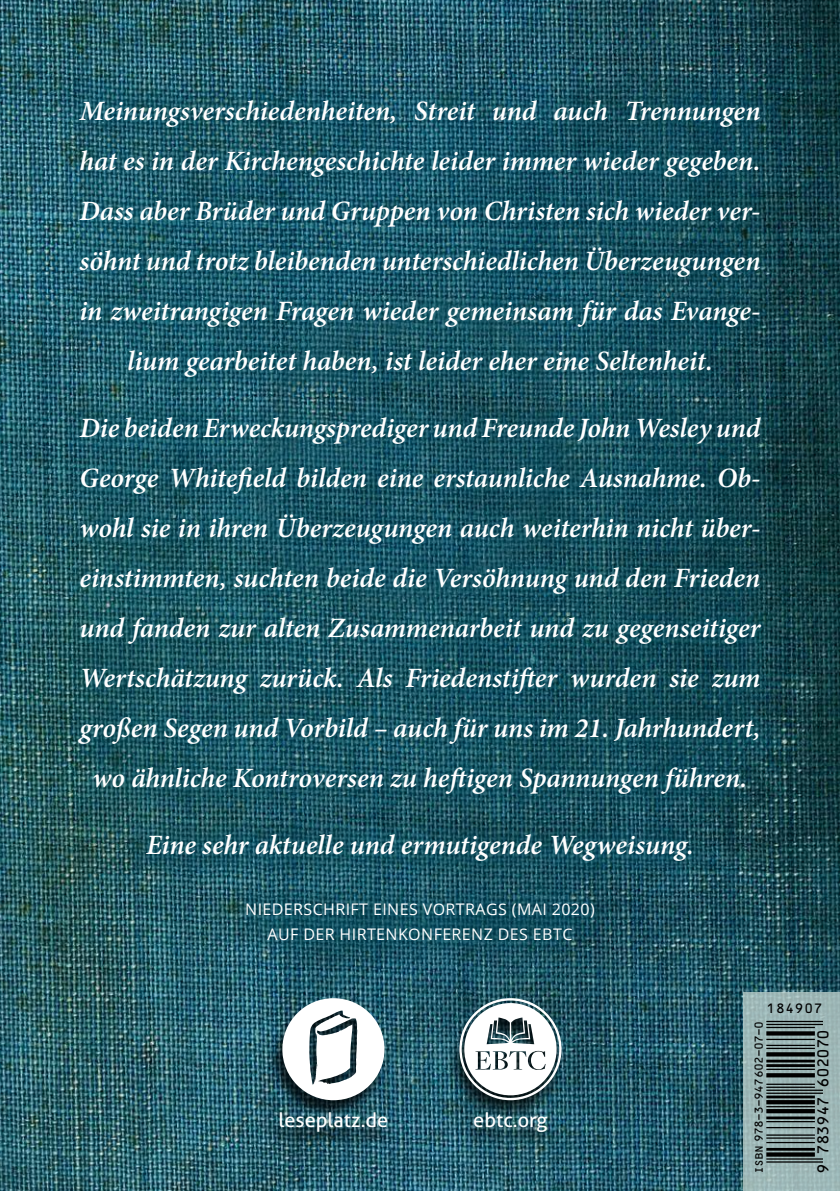
<style>
.page{position:relative;width:840px;height:1191px;background:#fff}
.page>*{position:absolute;margin:0;border:0;box-sizing:border-box;transform-origin:0 0}
.t1{font:italic 600 28px/50px "Minion Pro";letter-spacing:-.005em;color:#fff;text-align:center}
.t2{font:20px "Aller";color:#fff}
.t3{font:16px/25px "Open Sans";letter-spacing:.025em;color:#fff;text-align:center}
.t4{font:15px "OCRB Std";letter-spacing:-.08em;color:#000}
.t5{font:13px "OCRB Std";letter-spacing:.01em;color:#000}
.t6{font:11px "OCRB Std";letter-spacing:-.075em;color:#000}
</style>
<div class="page">
<img style="left:0;top:0;width:839px;height:1191px">
<div style="left:265px;top:999px;width:301px;height:153px;background:#000;opacity:.75"></div>
<svg style="left:459px;top:998px;width:102px;height:102px"></svg>
<svg style="left:282px;top:998px;width:102px;height:102px"></svg>
<svg style="left:743px;top:992px;width:96px;height:199px;background:#97b0af"></svg>
<hr style="left:765px;top:1161px;width:57px;height:1px;background:#000">
<hr style="left:765px;top:1158px;width:57px;height:1px;background:#000">
<svg style="left:765px;top:1152px;width:49px;height:4px"></svg>
<hr style="left:765px;top:1147px;width:49px;height:3px;background:#000">
<hr style="left:765px;top:1142px;width:49px;height:1px;background:#000">
<hr style="left:765px;top:1137px;width:49px;height:1px;background:#000">
<hr style="left:765px;top:1134px;width:49px;height:1px;background:#000">
<hr style="left:765px;top:1127px;width:49px;height:1px;background:#000">
<hr style="left:765px;top:1121px;width:49px;height:1px;background:#000">
<hr style="left:765px;top:1116px;width:49px;height:3px;background:#000">
<hr style="left:765px;top:1109px;width:49px;height:4px;background:#000">
<hr style="left:765px;top:1106px;width:49px;height:1px;background:#000">
<svg style="left:765px;top:1100px;width:49px;height:4px"></svg>
<hr style="left:765px;top:1095px;width:49px;height:3px;background:#000">
<hr style="left:765px;top:1092px;width:57px;height:1px;background:#000">
<hr style="left:765px;top:1089px;width:57px;height:1px;background:#000">
<hr style="left:765px;top:1086px;width:49px;height:1px;background:#000">
<hr style="left:765px;top:1083px;width:49px;height:2px;background:#000">
<svg style="left:765px;top:1073px;width:49px;height:4px"></svg>
<hr style="left:765px;top:1068px;width:49px;height:2px;background:#000">
<hr style="left:765px;top:1064px;width:49px;height:3px;background:#000">
<hr style="left:765px;top:1059px;width:49px;height:3px;background:#000">
<svg style="left:765px;top:1052px;width:49px;height:4px"></svg>
<hr style="left:765px;top:1047px;width:49px;height:2px;background:#000">
<hr style="left:765px;top:1044px;width:49px;height:2px;background:#000">
<hr style="left:765px;top:1038px;width:49px;height:2px;background:#000">
<svg style="left:765px;top:1031px;width:49px;height:4px"></svg>
<hr style="left:765px;top:1026px;width:49px;height:2px;background:#000">
<hr style="left:765px;top:1023px;width:57px;height:2px;background:#000">
<hr style="left:765px;top:1020px;width:57px;height:2px;background:#000">
<div style="left:50px;top:71px;width:739px;height:900px;background:#024a5d;opacity:.75"></div>
<p class="t1" style="left:79px;top:86px;width:682px">Meinungsverschiedenheiten, Streit und auch Trennungen hat es in der Kirchengeschichte leider immer wieder gegeben.<br>Dass aber Brüder und Gruppen von Christen sich wieder ver&shy;söhnt und trotz bleibenden unterschiedlichen Überzeugungen in zweitrangigen Fragen wieder gemeinsam für das Evange&shy;lium gearbeitet haben, ist leider eher eine Seltenheit.</p>
<p class="t1" style="left:79px;top:403px;width:682px">Die beiden Erweckungsprediger und Freunde John Wesley und George Whitefield bilden eine erstaunliche Ausnahme. Ob&shy;wohl sie in ihren Überzeugungen auch weiterhin nicht über&shy;einstimmten, suchten beide die Versöhnung und den Frieden und fanden zur alten Zusammenarbeit und zu gegenseitiger Wertschätzung zurück. Als Friedenstifter wurden sie zum großen Segen und Vorbild – auch für uns im 21. Jahrhundert, wo ähnliche Kontroversen zu heftigen Spannungen führen.</p>
<p class="t1" style="left:146px;top:820px;width:549px">Eine sehr aktuelle und ermutigende Wegweisung.</p>
<p class="t3" style="left:245px;top:896px;width:351px">NIEDERSCHRIFT EINES VORTRAGS (MAI 2020)<br>AUF DER HIRTENKONFERENZ DES EBTC</p>
<p class="t2" style="left:278px;top:1107px;width:111px">leseplatz.de</p>
<p class="t2" style="left:473px;top:1107px;width:76px">ebtc.org</p>
<p class="t5" style="left:765px;top:1002px;width:58px">184907</p>
<p class="t6" style="left:752px;top:1174px;width:155px;rotate:-90deg">ISBN 978-3-947602-07-0</p>
<p class="t4" style="left:814px;top:1174px;width:147px;rotate:-90deg">9 783947 602070</p>
</div>
